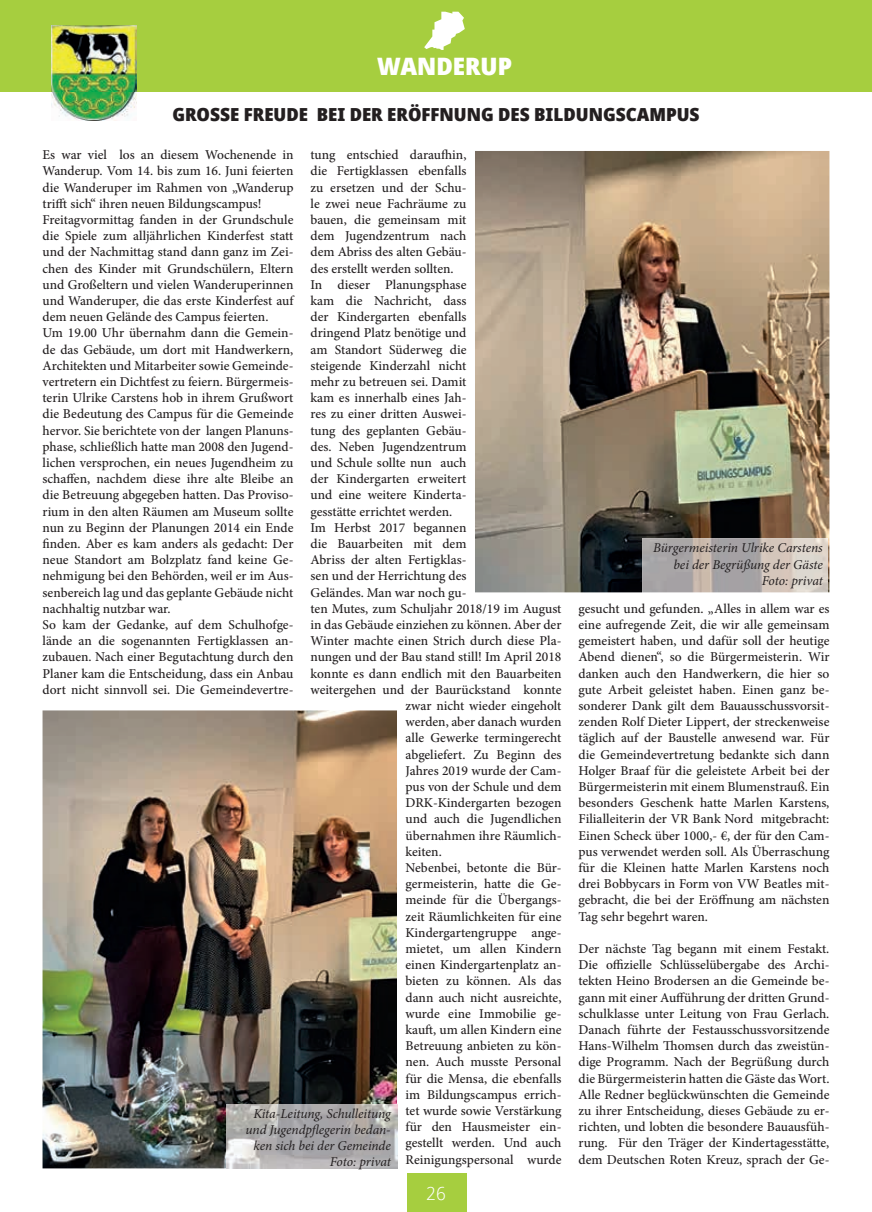
<style>
.page{position:relative;width:872px;height:1212px;background:#fff}
.page>*{position:absolute;margin:0;border:0;box-sizing:border-box;transform-origin:0 0}
.t1{font:900 24px "Avrile Sans";color:#fff}
.t2{font:900 18px "Avrile Sans";color:#231f20}
.t3{font:300 18px "Avrile Sans";color:#fff}
.t4{font:500 13.5px/16.2px "Minion Pro";color:#231f20;text-align:justify}
.t5{font:italic 13.5px/16.2px "Minion Pro";letter-spacing:-.005em;color:#231f20;text-align:right}
</style>
<div class="page">
<div style="left:407px;top:1174px;width:59px;height:38px;background:#a6ce3f"></div>
<div style="left:0;top:0;width:872px;height:91px;background:#a6ce3f"></div>
<svg style="left:424px;top:12px;width:41px;height:38px"></svg>
<img style="left:51px;top:25px;width:85px;height:95px">
<img style="left:475px;top:151px;width:354px;height:441px">
<img style="left:642px;top:538px;width:186px;height:54px">
<img style="left:43px;top:710px;width:354px;height:458px">
<img style="left:226px;top:1104px;width:171px;height:64px">
<h1 class="t1" style="left:377px;top:48px;width:136px">WANDERUP</h1>
<h2 class="t2" style="left:172px;top:101px;width:529px">GROSSE FREUDE BEI DER ERÖFFNUNG DES BILDUNGSCAMPUS</h2>
<p class="t4" style="left:43px;top:147px;width:252px;text-align:left">Es war viel los an diesem Wochenende in Wanderup. Vom 14. bis zum 16. Juni feierten die Wanderuper im Rahmen von „Wanderup trifft sich“ ihren neuen Bildungscampus!<br>Freitagvormittag fanden in der Grundschule die Spiele zum alljährlichen Kinderfest statt und der Nachmittag stand dann ganz im Zei&shy;chen des Kinder mit Grundschülern, Eltern und Großeltern und vielen Wanderuperinnen und Wanderuper, die das erste Kinderfest auf dem neuen Gelände des Campus feierten.<br>Um 19.00 Uhr übernahm dann die Gemein&shy;de das Gebäude, um dort mit Handwerkern, Architekten und Mitarbeiter sowie Gemeinde&shy;vertretern ein Dichtfest zu feiern. Bürgermeis&shy;terin Ulrike Carstens hob in ihrem Grußwort die Bedeutung des Campus für die Gemeinde hervor. Sie berichtete von der langen Planuns&shy;phase, schließlich hatte man 2008 den Jugend&shy;lichen versprochen, ein neues Jugendheim zu schaffen, nachdem diese ihre alte Bleibe an die Betreuung abgegeben hatten. Das Proviso&shy;rium in den alten Räumen am Museum sollte nun zu Beginn der Planungen 2014 ein Ende finden. Aber es kam anders als gedacht: Der neue Standort am Bolzplatz fand keine Ge&shy;nehmigung bei den Behörden, weil er im Aus&shy;senbereich lag und das geplante Gebäude nicht nachhaltig nutzbar war.<br>So kam der Gedanke, auf dem Schulhofge&shy;lände an die sogenannten Fertigklassen an&shy;zubauen. Nach einer Begutachtung durch den Planer kam die Entscheidung, dass ein Anbau dort nicht sinnvoll sei. Die Gemeindevertre-</p>
<p class="t4" style="left:310px;top:147px;width:157px">tung entschied daraufhin,</p>
<p class="t4" style="left:310px;top:163px;width:157px">die Fertigklassen ebenfalls</p>
<p class="t4" style="left:310px;top:179px;width:157px">zu ersetzen und der Schu-</p>
<p class="t4" style="left:310px;top:195px;width:157px">le zwei neue Fachräume zu</p>
<p class="t4" style="left:310px;top:212px;width:157px">bauen, die gemeinsam mit</p>
<p class="t4" style="left:310px;top:228px;width:157px">dem Jugendzentrum nach</p>
<p class="t4" style="left:310px;top:244px;width:157px">dem Abriss des alten Gebäu-</p>
<p class="t4" style="left:310px;top:260px;width:145px">des erstellt werden sollten.</p>
<p class="t4" style="left:310px;top:276px;width:157px">In dieser Planungsphase</p>
<p class="t4" style="left:310px;top:293px;width:157px">kam die Nachricht, dass</p>
<p class="t4" style="left:310px;top:309px;width:157px">der Kindergarten ebenfalls</p>
<p class="t4" style="left:310px;top:325px;width:157px">dringend Platz benötige und</p>
<p class="t4" style="left:310px;top:341px;width:157px">am Standort Süderweg die</p>
<p class="t4" style="left:310px;top:357px;width:157px">steigende Kinderzahl nicht</p>
<p class="t4" style="left:310px;top:374px;width:157px">mehr zu betreuen sei. Damit</p>
<p class="t4" style="left:310px;top:390px;width:157px">kam es innerhalb eines Jah-</p>
<p class="t4" style="left:310px;top:406px;width:157px">res zu einer dritten Auswei-</p>
<p class="t4" style="left:310px;top:422px;width:157px">tung des geplanten Gebäu-</p>
<p class="t4" style="left:310px;top:438px;width:157px">des. Neben Jugendzentrum</p>
<p class="t4" style="left:310px;top:455px;width:157px">und Schule sollte nun auch</p>
<p class="t4" style="left:310px;top:471px;width:157px">der Kindergarten erweitert</p>
<p class="t4" style="left:310px;top:487px;width:157px">und eine weitere Kinderta-</p>
<p class="t4" style="left:310px;top:503px;width:143px">gesstätte errichtet werden.</p>
<p class="t4" style="left:310px;top:519px;width:157px">Im Herbst 2017 begannen</p>
<p class="t4" style="left:310px;top:536px;width:157px">die Bauarbeiten mit dem</p>
<p class="t4" style="left:310px;top:552px;width:157px">Abriss der alten Fertigklas-</p>
<p class="t4" style="left:310px;top:568px;width:157px">sen und der Herrichtung des</p>
<p class="t4" style="left:310px;top:584px;width:157px">Geländes. Man war noch gu-</p>
<p class="t4" style="left:310px;top:600px;width:252px">ten Mutes, zum Schuljahr 2018/19 im August</p>
<p class="t4" style="left:310px;top:617px;width:252px">in das Gebäude einziehen zu können. Aber der</p>
<p class="t4" style="left:310px;top:633px;width:252px">Winter machte einen Strich durch diese Pla-</p>
<p class="t4" style="left:310px;top:649px;width:252px">nungen und der Bau stand still! Im April 2018</p>
<p class="t4" style="left:310px;top:665px;width:252px">konnte es dann endlich mit den Bauarbeiten</p>
<p class="t4" style="left:310px;top:681px;width:252px">weitergehen und der Baurückstand konnte</p>
<p class="t4" style="left:405px;top:698px;width:157px">zwar nicht wieder eingeholt</p>
<p class="t4" style="left:405px;top:714px;width:157px">werden, aber danach wurden</p>
<p class="t4" style="left:405px;top:730px;width:157px">alle Gewerke termingerecht</p>
<p class="t4" style="left:405px;top:746px;width:157px">abgeliefert. Zu Beginn des</p>
<p class="t4" style="left:405px;top:762px;width:157px">Jahres 2019 wurde der Cam-</p>
<p class="t4" style="left:405px;top:779px;width:157px">pus von der Schule und dem</p>
<p class="t4" style="left:405px;top:795px;width:157px">DRK-Kindergarten bezogen</p>
<p class="t4" style="left:405px;top:811px;width:157px">und auch die Jugendlichen</p>
<p class="t4" style="left:405px;top:827px;width:157px">übernahmen ihre Räumlich-</p>
<p class="t4" style="left:405px;top:843px;width:38px">keiten.</p>
<p class="t4" style="left:405px;top:860px;width:157px">Nebenbei, betonte die Bür-</p>
<p class="t4" style="left:405px;top:876px;width:157px">germeisterin, hatte die Ge-</p>
<p class="t4" style="left:405px;top:892px;width:157px">meinde für die Übergangs-</p>
<p class="t4" style="left:405px;top:908px;width:157px">zeit Räumlichkeiten für eine</p>
<p class="t4" style="left:405px;top:924px;width:157px">Kindergartengruppe ange-</p>
<p class="t4" style="left:405px;top:941px;width:157px">mietet, um allen Kindern</p>
<p class="t4" style="left:405px;top:957px;width:157px">einen Kindergartenplatz an-</p>
<p class="t4" style="left:405px;top:973px;width:157px">bieten zu können. Als das</p>
<p class="t4" style="left:405px;top:989px;width:157px">dann auch nicht ausreichte,</p>
<p class="t4" style="left:405px;top:1005px;width:157px">wurde eine Immobilie ge-</p>
<p class="t4" style="left:405px;top:1022px;width:157px">kauft, um allen Kindern eine</p>
<p class="t4" style="left:405px;top:1038px;width:157px">Betreuung anbieten zu kön-</p>
<p class="t4" style="left:405px;top:1054px;width:157px">nen. Auch musste Personal</p>
<p class="t4" style="left:405px;top:1070px;width:157px">für die Mensa, die ebenfalls</p>
<p class="t4" style="left:405px;top:1086px;width:157px">im Bildungscampus errich-</p>
<p class="t4" style="left:405px;top:1103px;width:157px">tet wurde sowie Verstärkung</p>
<p class="t4" style="left:405px;top:1119px;width:157px">für den Hausmeister ein-</p>
<p class="t4" style="left:405px;top:1135px;width:157px">gestellt werden. Und auch</p>
<p class="t4" style="left:405px;top:1151px;width:157px">Reinigungspersonal wurde</p>
<p class="t5" style="left:653px;top:540px;width:171px">Bürgermeisterin Ulrike Carstens bei der Begrüßung der Gäste<br>Foto: privat</p>
<p class="t4" style="left:578px;top:600px;width:252px">gesucht und gefunden. „Alles in allem war es eine aufregende Zeit, die wir alle gemeinsam gemeistert haben, und dafür soll der heutige Abend dienen“, so die Bürgermeisterin. Wir danken auch den Handwerkern, die hier so gute Arbeit geleistet haben. Einen ganz be&shy;sonderer Dank gilt dem Bauausschussvorsit&shy;zenden Rolf Dieter Lippert, der streckenweise täglich auf der Baustelle anwesend war. Für die Gemeindevertretung bedankte sich dann Holger Braaf für die geleistete Arbeit bei der Bürgermeisterin mit einem Blumenstrauß. Ein besonders Geschenk hatte Marlen Karstens, Filialleiterin der VR Bank Nord mitgebracht:<br>Einen Scheck über 1000,- €, der für den Cam&shy;pus verwendet werden soll. Als Überraschung für die Kleinen hatte Marlen Karstens noch drei Bobbycars in Form von VW Beatles mit&shy;gebracht, die bei der Eröffnung am nächsten Tag sehr begehrt waren.</p>
<p class="t4" style="left:578px;top:941px;width:252px">Der nächste Tag begann mit einem Festakt.<br>Die offizielle Schlüsselübergabe des Archi&shy;tekten Heino Brodersen an die Gemeinde be&shy;gann mit einer Aufführung der dritten Grund&shy;schulklasse unter Leitung von Frau Gerlach.<br>Danach führte der Festausschussvorsitzende Hans-Wilhelm Thomsen durch das zweistün&shy;dige Programm. Nach der Begrüßung durch die Bürgermeisterin hatten die Gäste das Wort.<br>Alle Redner beglückwünschten die Gemeinde zu ihrer Entscheidung, dieses Gebäude zu er&shy;richten, und lobten die besondere Bauausfüh&shy;rung. Für den Träger der Kindertagesstätte, dem Deutschen Roten Kreuz, sprach der Ge-</p>
<p class="t5" style="left:245px;top:1105px;width:147px">Kita-Leitung, Schulleitung und Jugendpflegerin bedan&shy;ken sich bei der Gemeinde<br>Foto: privat</p>
<h2 class="t3" style="left:426px;top:1181px;width:21px">26</h2>
</div>
